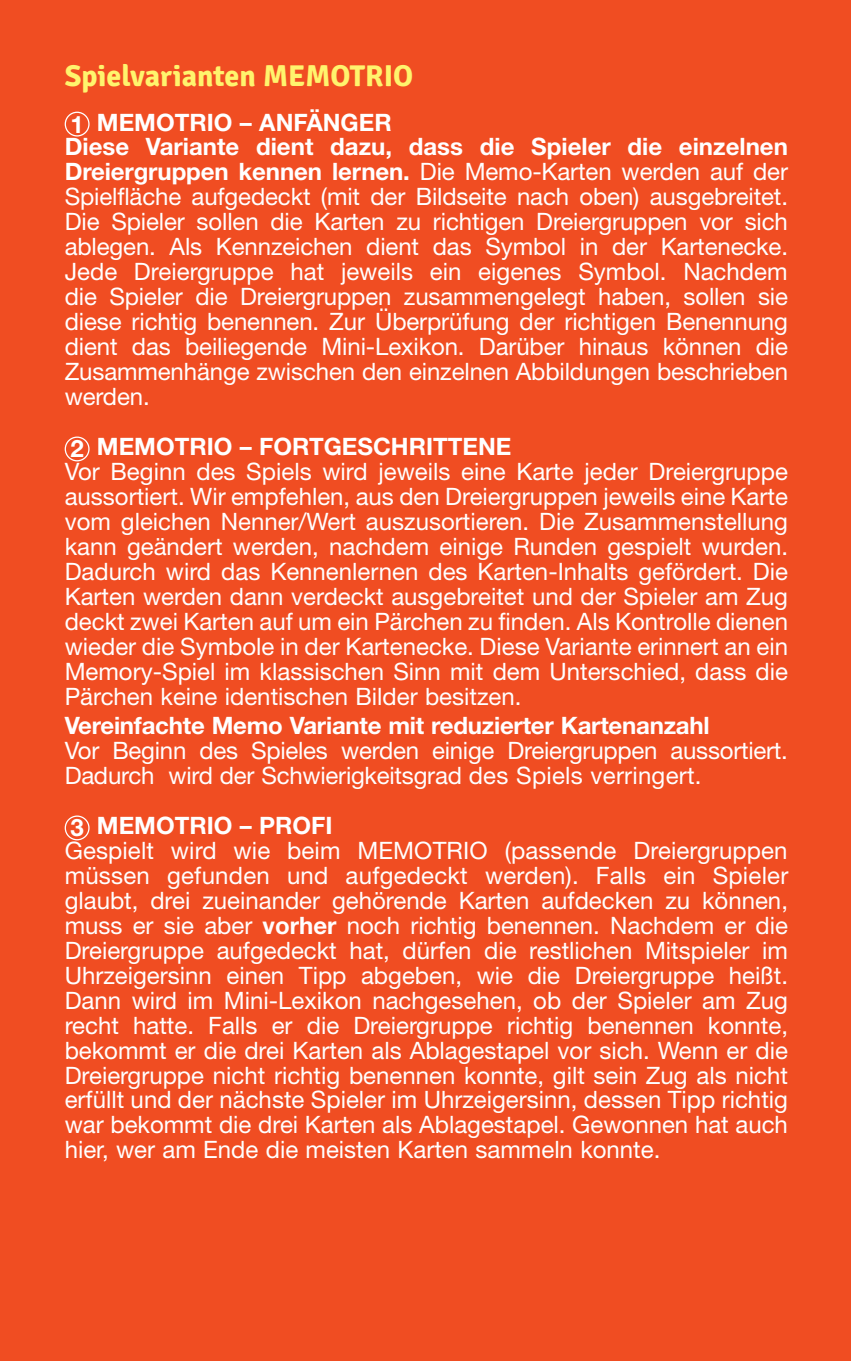
<style>
.page{position:relative;width:851px;height:1361px;background:#fff}
.page>*{position:absolute;margin:0;border:0;box-sizing:border-box;transform-origin:0 0}
.t1{font:700 30px "Signika";color:#fff46d}
.t2{font:24px/24.9px "Helvetica Neue LT Pro";letter-spacing:-.005em;color:#fff}
.t3{font:700 24px "Helvetica Neue LT Pro";letter-spacing:-.01em;color:#fff}
.s1{font-weight:700}
</style>
<div class="page">
<div style="left:0;top:0;width:850px;height:1361px;background:#f04d22"></div>
<div style="left:65px;top:112px;width:25px;height:25px;border:1px solid #fff;border-radius:50%"></div>
<div style="left:65px;top:436px;width:25px;height:25px;border:1px solid #fff;border-radius:50%"></div>
<div style="left:65px;top:815px;width:25px;height:25px;border:1px solid #fff;border-radius:50%"></div>
<p class="t1" style="left:65px;top:57px;width:350px">Spielvarianten MEMOTRIO</p>
<p class="t2" style="left:65px;top:109px;width:724px"><span class="s1">1 MEMOTRIO – ANFÄNGER<br>Diese Variante dient dazu, dass die Spieler die einzelnen Dreiergruppen kennen lernen.</span> Die Memo-Karten werden auf der Spielfläche aufgedeckt (mit der Bildseite nach oben) ausgebreitet.<br>Die Spieler sollen die Karten zu richtigen Dreiergruppen vor sich ablegen. Als Kennzeichen dient das Symbol in der Kartenecke.<br>Jede Dreiergruppe hat jeweils ein eigenes Symbol. Nachdem die Spieler die Dreiergruppen zusammengelegt haben, sollen sie diese richtig benennen. Zur Überprüfung der richtigen Benennung dient das beiliegende Mini-Lexikon. Darüber hinaus können die Zusammenhänge zwischen den einzelnen Abbildungen beschrieben werden.</p>
<p class="t3" style="left:70px;top:432px;width:442px">2 MEMOTRIO – FORTGESCHRITTENE</p>
<p class="t2" style="left:65px;top:459px;width:724px;text-align:justify">Vor Beginn des Spiels wird jeweils eine Karte jeder Dreiergruppe aussortiert. Wir empfehlen, aus den Dreiergruppen jeweils eine Karte vom gleichen Nenner/Wert auszusortieren. Die Zusammenstellung kann geändert werden, nachdem einige Runden gespielt wurden.<br>Dadurch wird das Kennenlernen des Karten-Inhalts gefördert. Die Karten werden dann verdeckt ausgebreitet und der Spieler am Zug deckt zwei Karten auf um ein Pärchen zu finden. Als Kontrolle dienen wieder die Symbole in der Kartenecke. Diese Variante erinnert an ein Memory-Spiel im klassischen Sinn mit dem Unterschied, dass die Pärchen keine identischen Bilder besitzen.</p>
<p class="t3" style="left:65px;top:710px;width:646px">Vereinfachte Memo Variante mit reduzierter Kartenanzahl</p>
<p class="t2" style="left:65px;top:737px;width:724px">Vor Beginn des Spieles werden einige Dreiergruppen aussortiert.<br>Dadurch wird der Schwierigkeitsgrad des Spiels verringert.</p>
<p class="t3" style="left:70px;top:811px;width:263px">3 MEMOTRIO – PROFI</p>
<p class="t2" style="left:65px;top:838px;width:725px;text-align:justify">Gespielt wird wie beim MEMOTRIO (passende Dreiergruppen müssen gefunden und aufgedeckt werden). Falls ein Spieler glaubt, drei zueinander gehörende Karten aufdecken zu können, muss er sie aber <span class="s1">vorher</span> noch richtig benennen. Nachdem er die Dreiergruppe aufgedeckt hat, dürfen die restlichen Mitspieler im Uhrzeigersinn einen Tipp abgeben, wie die Dreiergruppe heißt.<br>Dann wird im Mini-Lexikon nachgesehen, ob der Spieler am Zug recht hatte. Falls er die Dreiergruppe richtig benennen konnte, bekommt er die drei Karten als Ablagestapel vor sich. Wenn er die Dreiergruppe nicht richtig benennen konnte, gilt sein Zug als nicht erfüllt und der nächste Spieler im Uhrzeigersinn, dessen Tipp richtig war bekommt die drei Karten als Ablagestapel. Gewonnen hat auch hier, wer am Ende die meisten Karten sammeln konnte.</p>
</div>
